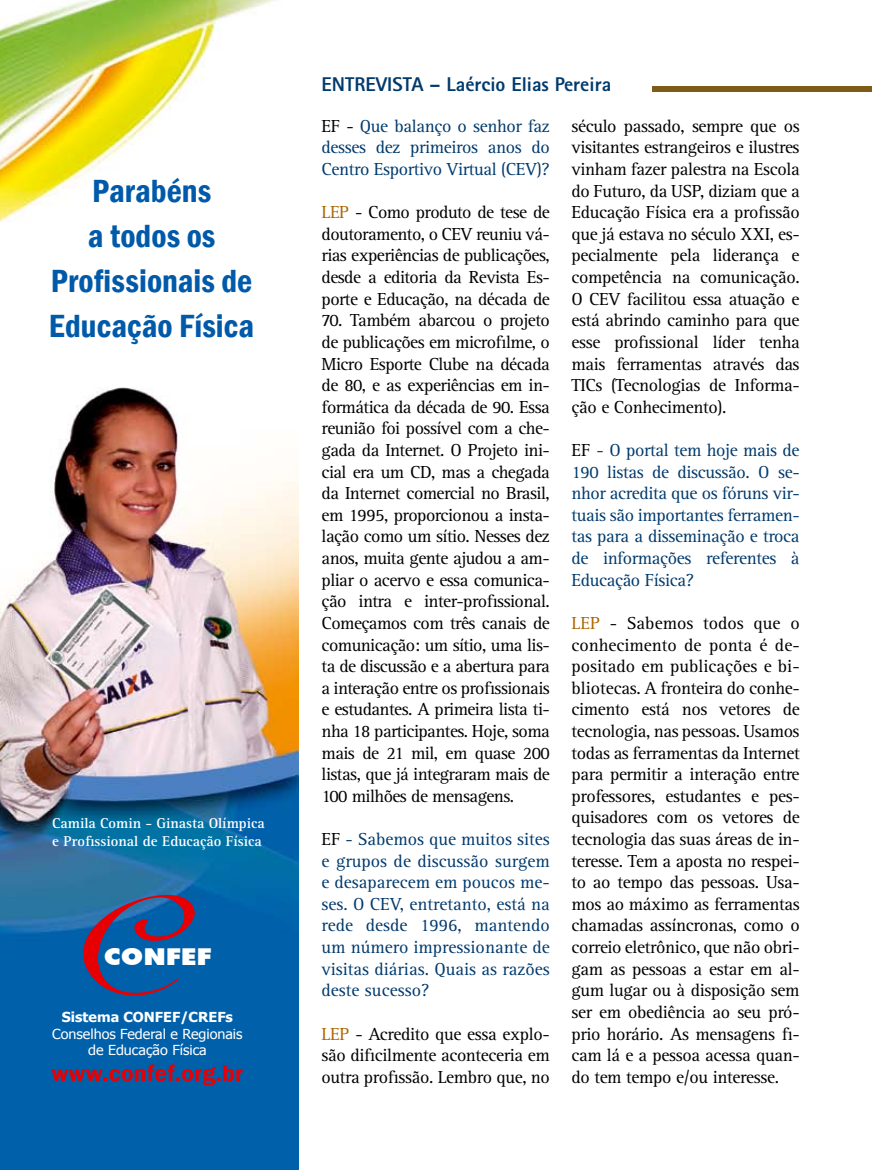
<style>
.page{position:relative;width:872px;height:1170px;background:#fff}
.page>*{position:absolute;margin:0;border:0;box-sizing:border-box;transform-origin:0 0}
.t1{font:600 condensed 33px/45px "Franklin Gothic";color:#005aa9;text-align:center}
.t2{font:600 23.55px "Franklin Gothic";letter-spacing:.01em;color:#e60004}
.t3{font:900 23.25px "Futura BT";color:#fff;scale:1.15 1}
.t4{font:800 19.95px "Rotis Sans Serif";color:#003a6d}
.t5{font:18px/21.6px "Rotis Serif";letter-spacing:-.02em;color:#000;text-align:justify}
.t6{font:18px/21.6px "Rotis Serif";letter-spacing:-.02em;color:#003a6d;text-align:justify}
.t7{font:700 14.7px/17.5px "Rotis Serif";color:#fff}
.t8{font:13.8px/16.5px "Tahoma";color:#fff;text-align:center;scale:1.04 1}
.t9{font:700 13.8px "Tahoma";color:#fff;scale:1.04 1}
.s1{color:#000}
.s2{color:#ac6600}
</style>
<div class="page">
<img style="left:0;top:0;width:299px;height:1169px">
<div style="left:653px;top:86px;width:219px;height:5px;background:#7d5c18"></div>
<svg style="left:66px;top:869px;width:129px;height:137px;background:#285b95"></svg>
<h1 class="t1" style="left:49px;top:168px;width:207px">Parabéns<br>a todos os<br>Profissionais de<br>Educação Física</h1>
<p class="t7" style="left:52px;top:814px;width:214px">Camila Comin - Ginasta Olímpica e Profissional de Educação Física</p>
<p class="t3" style="left:104px;top:942px;width:95px">CONFEF</p>
<p class="t9" style="left:62px;top:1007px;width:166px">Sistema CONFEF/CREFs</p>
<p class="t8" style="left:52px;top:1024px;width:184px">Conselhos Federal e Regionais de Educação Física</p>
<h2 class="t2" style="left:51px;top:1058px;width:193px">www.confef.org.br</h2>
<p class="t4" style="left:321px;top:72px;width:291px">ENTREVISTA – Laércio Elias Pereira</p>
<p class="t6" style="left:321px;top:115px;width:230px"><span class="s1">EF -</span> Que balanço o senhor faz desses dez primeiros anos do Centro Esportivo Virtual (CEV)?</p>
<p class="t5" style="left:321px;top:202px;width:230px"><span class="s2">LEP</span> - Como produto de tese de doutoramento, o CEV reuniu vá&shy;rias experiências de publicações, desde a editoria da Revista Es&shy;porte e Educação, na década de</p>
<p class="t5" style="left:321px;top:310px;width:230px">70. Também abarcou o projeto de publicações em microfilme, o Micro Esporte Clube na década de 80, e as experiências em in&shy;formática da década de 90. Essa reunião foi possível com a che&shy;gada da Internet. O Projeto ini&shy;cial era um CD, mas a chegada da Internet comercial no Brasil, em 1995, proporcionou a insta&shy;lação como um sítio. Nesses dez anos, muita gente ajudou a am&shy;pliar o acervo e essa comunica&shy;ção intra e inter-profissional.<br>Começamos com três canais de comunicação: um sítio, uma lis&shy;ta de discussão e a abertura para a interação entre os profissionais e estudantes. A primeira lista ti&shy;nha 18 participantes. Hoje, soma mais de 21 mil, em quase 200 listas, que já integraram mais de 100 milhões de mensagens.</p>
<p class="t6" style="left:321px;top:828px;width:230px"><span class="s1">EF</span> - Sabemos que muitos sites e grupos de discussão surgem e desaparecem em poucos me&shy;ses. O CEV, entretanto, está na rede desde 1996, mantendo um número impressionante de visitas diárias. Quais as razões deste sucesso?</p>
<p class="t5" style="left:321px;top:1023px;width:230px"><span class="s2">LEP</span> - Acredito que essa explo&shy;são dificilmente aconteceria em outra profissão. Lembro que, no</p>
<p class="t5" style="left:571px;top:115px;width:230px">século passado, sempre que os visitantes estrangeiros e ilustres vinham fazer palestra na Escola do Futuro, da USP, diziam que a Educação Física era a profissão que já estava no século XXI, es&shy;pecialmente pela liderança e competência na comunicação.<br>O CEV facilitou essa atuação e está abrindo caminho para que esse profissional líder tenha mais ferramentas através das TICs (Tecnologias de Informa&shy;ção e Conhecimento).</p>
<p class="t6" style="left:571px;top:439px;width:230px"><span class="s1">EF</span> - O portal tem hoje mais de 190 listas de discussão. O se&shy;nhor acredita que os fóruns vir&shy;tuais são importantes ferramen&shy;tas para a disseminação e troca de informações referentes à Educação Física?</p>
<p class="t5" style="left:571px;top:612px;width:230px"><span class="s2">LEP</span> - Sabemos todos que o conhecimento de ponta é de&shy;positado em publicações e bi&shy;bliotecas. A fronteira do conhe&shy;cimento está nos vetores de tecnologia, nas pessoas. Usamos todas as ferramentas da Internet para permitir a interação entre professores, estudantes e pes&shy;quisadores com os vetores de tecnologia das suas áreas de in&shy;teresse. Tem a aposta no respei&shy;to ao tempo das pessoas. Usa&shy;mos ao máximo as ferramentas chamadas assíncronas, como o correio eletrônico, que não obri&shy;gam as pessoas a estar em al&shy;gum lugar ou à disposição sem ser em obediência ao seu pró&shy;prio horário. As mensagens fi&shy;cam lá e a pessoa acessa quan&shy;do tem tempo e/ou interesse.</p>
</div>
